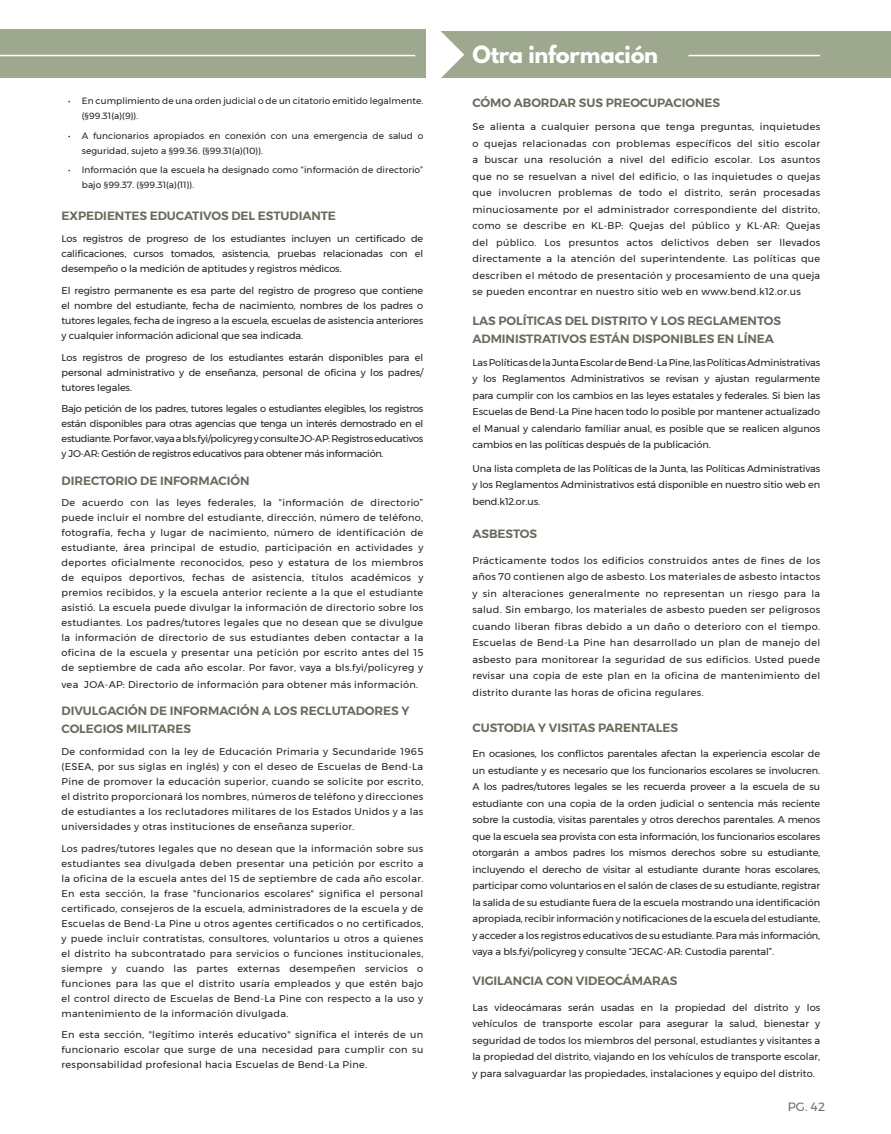
<style>
.page{position:relative;width:891px;height:1134px;background:#fff}
.page>*{position:absolute;margin:0;border:0;box-sizing:border-box;transform-origin:0 0}
.t1{font:700 21px "League Spartan";letter-spacing:-.01em;color:#fff}
.t2{font:600 12px/18px "Montserrat";letter-spacing:-.005em;color:#656d5d}
.CAl_Page{font:12px "Montserrat";color:#656d5d}
.Basic_Small_2020{font:9.75px/16.5px "Montserrat";letter-spacing:.005em;color:#231f20;text-align:justify}
.Basic_Small_2020-2{font:9.75px "Montserrat";letter-spacing:.03em;color:#231f20}
.t3{font:9px/15px "Montserrat";letter-spacing:.01em;color:#231f20}
</style>
<div class="page">
<div style="left:423px;top:31px;width:468px;height:47px;background:#9ea88f"></div>
<svg style="left:387px;top:29px;width:77px;height:49px"></svg>
<div style="left:0;top:30px;width:425px;height:48px;background:#9ea88f"></div>
<hr style="left:0;top:55px;width:415px;height:1px;background:#fff">
<hr style="left:688px;top:55px;width:132px;height:1px;background:#fff">
<p class="t3" style="left:82px;top:94px;width:343px;text-indent:-14px">• En cumplimiento de una orden judicial o de un citatorio emitido legalmente. (§99.31(a)(9)).</p>
<p class="t3" style="left:82px;top:128px;width:343px;text-indent:-14px">• A funcionarios apropiados en conexión con una emergencia de salud o seguridad, sujeto a §99.36. (§99.31(a)(10)).</p>
<p class="t3" style="left:82px;top:162px;width:343px;text-indent:-14px">• Información que la escuela ha designado como “información de directorio” bajo §99.37. (§99.31(a)(11)).</p>
<p class="t2" style="left:62px;top:207px;width:276px">EXPEDIENTES EDUCATIVOS DEL ESTUDIANTE</p>
<p class="Basic_Small_2020" style="left:62px;top:231px;width:363px;line-height:15px">Los registros de progreso de los estudiantes incluyen un certificado de calificaciones, cursos tomados, asistencia, pruebas relacionadas con el desempeño o la medición de aptitudes y registros médicos.</p>
<p class="Basic_Small_2020" style="left:62px;top:283px;width:363px;line-height:15px">El registro permanente es esa parte del registro de progreso que contiene el nombre del estudiante, fecha de nacimiento, nombres de los padres o tutores legales, fecha de ingreso a la escuela, escuelas de asistencia anteriores y cualquier información adicional que sea indicada.</p>
<p class="Basic_Small_2020" style="left:62px;top:350px;width:363px;line-height:15px">Los registros de progreso de los estudiantes estarán disponibles para el personal administrativo y de enseñanza, personal de oficina y los padres/ tutores legales.</p>
<p class="Basic_Small_2020" style="left:62px;top:401px;width:363px;line-height:15px">Bajo petición de los padres, tutores legales o estudiantes elegibles, los registros están disponibles para otras agencias que tenga un interés demostrado en el estudiante. Por favor, vaya a bls.fyi/policyreg y consulte JO-AP: Registros educativos y JO-AR: Gestión de registros educativos para obtener más información.</p>
<p class="t2" style="left:62px;top:471px;width:190px">DIRECTORIO DE INFORMACIÓN</p>
<p class="Basic_Small_2020" style="left:62px;top:495px;width:363px;line-height:15px">De acuerdo con las leyes federales, la “información de directorio” puede incluir el nombre del estudiante, dirección, número de teléfono, fotografía, fecha y lugar de nacimiento, número de identificación de estudiante, área principal de estudio, participación en actividades y deportes oficialmente reconocidos, peso y estatura de los miembros de equipos deportivos, fechas de asistencia, títulos académicos y premios recibidos, y la escuela anterior reciente a la que el estudiante asistió. La escuela puede divulgar la información de directorio sobre los estudiantes. Los padres/tutores legales que no desean que se divulgue la información de directorio de sus estudiantes deben contactar a la oficina de la escuela y presentar una petición por escrito antes del 15 de septiembre de cada año escolar. Por favor, vaya a bls.fyi/policyreg y</p>
<p class="Basic_Small_2020-2" style="left:62px;top:677px;width:358px">vea JOA-AP: Directorio de información para obtener más información.</p>
<p class="t2" style="left:62px;top:702px;width:349px">DIVULGACIÓN DE INFORMACIÓN A LOS RECLUTADORES Y<br>COLEGIOS MILITARES</p>
<p class="Basic_Small_2020" style="left:62px;top:744px;width:363px;line-height:15px">De conformidad con la ley de Educación Primaria y Secundaride 1965 (ESEA, por sus siglas en inglés) y con el deseo de Escuelas de Bend-La Pine de promover la educación superior, cuando se solicite por escrito, el distrito proporcionará los nombres, números de teléfono y direcciones de estudiantes a los reclutadores militares de los Estados Unidos y a las universidades y otras instituciones de enseñanza superior.</p>
<p class="Basic_Small_2020" style="left:62px;top:841px;width:363px;line-height:15px">Los padres/tutores legales que no desean que la información sobre sus estudiantes sea divulgada deben presentar una petición por escrito a la oficina de la escuela antes del 15 de septiembre de cada año escolar.<br>En esta sección, la frase "funcionarios escolares" significa el personal certificado, consejeros de la escuela, administradores de la escuela y de Escuelas de Bend-La Pine u otros agentes certificados o no certificados, y puede incluir contratistas, consultores, voluntarios u otros a quienes el distrito ha subcontratado para servicios o funciones institucionales, siempre y cuando las partes externas desempeñen servicios o funciones para las que el distrito usaría empleados y que estén bajo el control directo de Escuelas de Bend-La Pine con respecto a la uso y mantenimiento de la información divulgada.</p>
<p class="Basic_Small_2020" style="left:62px;top:1027px;width:363px;line-height:15px">En esta sección, "legítimo interés educativo" significa el interés de un funcionario escolar que surge de una necesidad para cumplir con su responsabilidad profesional hacia Escuelas de Bend-La Pine.</p>
<p class="t1" style="left:472px;top:38px;width:187px">Otra información</p>
<p class="t2" style="left:472px;top:94px;width:249px">CÓMO ABORDAR SUS PREOCUPACIONES</p>
<p class="Basic_Small_2020" style="left:472px;top:119px;width:349px">Se alienta a cualquier persona que tenga preguntas, inquietudes o quejas relacionadas con problemas específicos del sitio escolar a buscar una resolución a nivel del edificio escolar. Los asuntos que no se resuelvan a nivel del edificio, o las inquietudes o quejas que involucren problemas de todo el distrito, serán procesadas minuciosamente por el administrador correspondiente del distrito, como se describe en KL-BP: Quejas del público y KL-AR: Quejas del público. Los presuntos actos delictivos deben ser llevados directamente a la atención del superintendente. Las políticas que describen el método de presentación y procesamiento de una queja se pueden encontrar en nuestro sitio web en www.bend.k12.or.us</p>
<p class="t2" style="left:472px;top:313px;width:310px;line-height:17.2px">LAS POLÍTICAS DEL DISTRITO Y LOS REGLAMENTOS<br>ADMINISTRATIVOS ESTÁN DISPONIBLES EN LÍNEA</p>
<p class="Basic_Small_2020" style="left:472px;top:354px;width:349px">Las Políticas de la Junta Escolar de Bend-La Pine, las Políticas Administrativas y los Reglamentos Administrativos se revisan y ajustan regularmente para cumplir con los cambios en las leyes estatales y federales. Si bien las Escuelas de Bend-La Pine hacen todo lo posible por mantener actualizado el Manual y calendario familiar anual, es posible que se realicen algunos cambios en las políticas después de la publicación.</p>
<p class="Basic_Small_2020" style="left:472px;top:460px;width:349px">Una lista completa de las Políticas de la Junta, las Políticas Administrativas y los Reglamentos Administrativos está disponible en nuestro sitio web en bend.k12.or.us.</p>
<p class="t2" style="left:472px;top:525px;width:66px">ASBESTOS</p>
<p class="Basic_Small_2020" style="left:472px;top:552px;width:349px">Prácticamente todos los edificios construidos antes de fines de los años 70 contienen algo de asbesto. Los materiales de asbesto intactos y sin alteraciones generalmente no representan un riesgo para la salud. Sin embargo, los materiales de asbesto pueden ser peligrosos cuando liberan fibras debido a un daño o deterioro con el tiempo.<br>Escuelas de Bend-La Pine han desarrollado un plan de manejo del asbesto para monitorear la seguridad de sus edificios. Usted puede revisar una copia de este plan en la oficina de mantenimiento del distrito durante las horas de oficina regulares.</p>
<p class="t2" style="left:472px;top:719px;width:207px">CUSTODIA Y VISITAS PARENTALES</p>
<p class="Basic_Small_2020" style="left:472px;top:746px;width:349px">En ocasiones, los conflictos parentales afectan la experiencia escolar de un estudiante y es necesario que los funcionarios escolares se involucren.<br>A los padres/tutores legales se les recuerda proveer a la escuela de su estudiante con una copia de la orden judicial o sentencia más reciente sobre la custodia, visitas parentales y otros derechos parentales. A menos que la escuela sea provista con esta información, los funcionarios escolares otorgarán a ambos padres los mismos derechos sobre su estudiante, incluyendo el derecho de visitar al estudiante durante horas escolares, participar como voluntarios en el salón de clases de su estudiante, registrar la salida de su estudiante fuera de la escuela mostrando una identificación apropiada, recibir información y notificaciones de la escuela del estudiante, y acceder a los registros educativos de su estudiante. Para más información, vaya a bls.fyi/policyreg y consulte “JECAC-AR: Custodia parental”.</p>
<p class="t2" style="left:472px;top:972px;width:207px">VIGILANCIA CON VIDEOCÁMARAS</p>
<p class="Basic_Small_2020" style="left:472px;top:999px;width:349px">Las videocámaras serán usadas en la propiedad del distrito y los vehículos de transporte escolar para asegurar la salud, bienestar y seguridad de todos los miembros del personal, estudiantes y visitantes a la propiedad del distrito, viajando en los vehículos de transporte escolar, y para salvaguardar las propiedades, instalaciones y equipo del distrito.</p>
<p class="CAl_Page" style="left:788px;top:1098px;width:39px">PG. 42</p>
</div>
